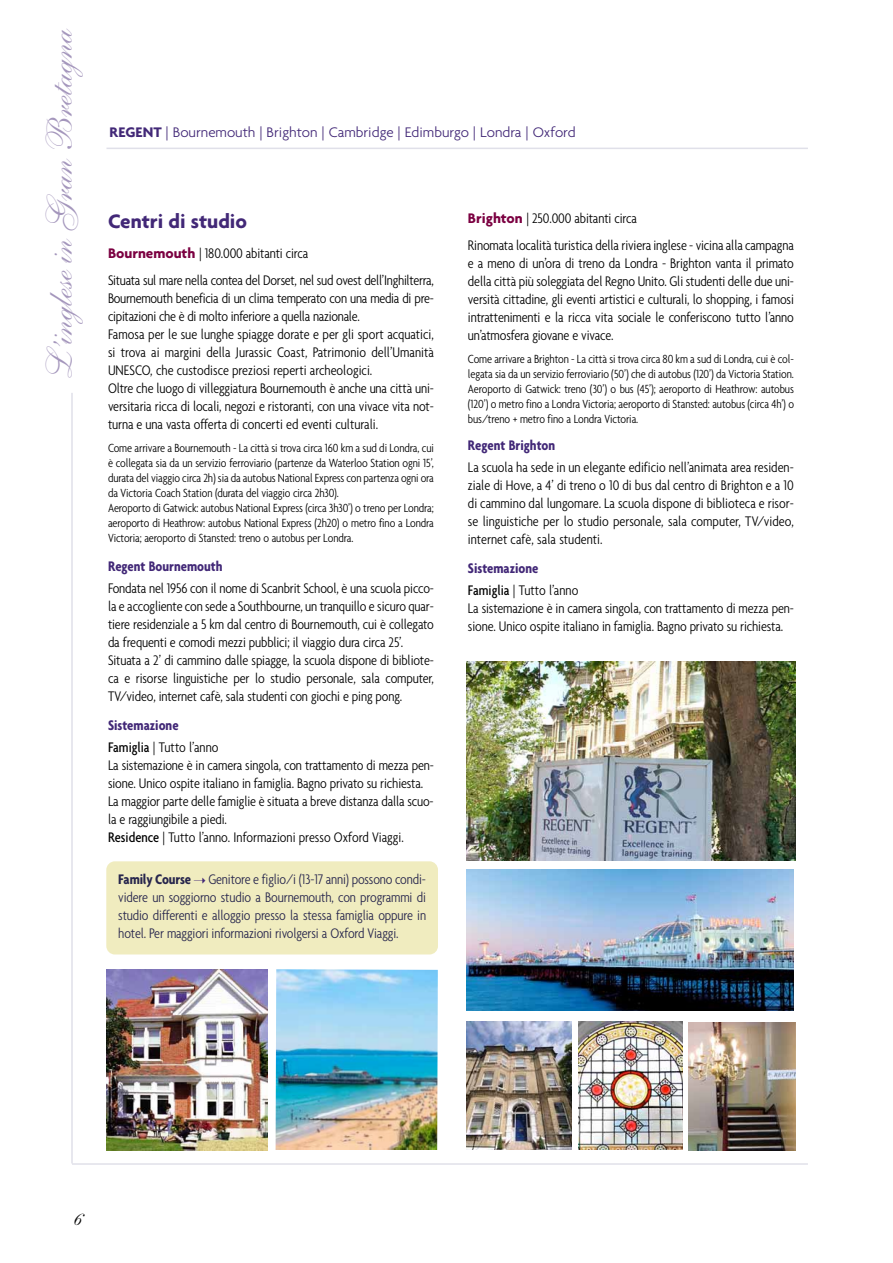
<style>
.page{position:relative;width:893px;height:1263px;background:#fff}
.page>*{position:absolute;margin:0;border:0;box-sizing:border-box;transform-origin:0 0}
.t1{font:36px "Shelley Allegro Script";color:#a496bc}
.t2{font:24px "Shelley Allegro Script";color:#000}
.t3{font:700 21px "Agenda";color:#422877}
.t4{font:300 condensed 15px/18px "Agenda";letter-spacing:-.01em;color:#000}
.t5{font:300 condensed 15px/18px "Agenda";letter-spacing:-.01em;color:#27264d;text-align:justify}
.t6{font:700 condensed 15px/22.2px "Agenda";color:#422877}
.t7{font:300 15px "Agenda";color:#422877}
.t8{font:300 condensed 12.75px/15px "Agenda";letter-spacing:-.01em;color:#000}
.s1{font-weight:700}
.s2{font-weight:700;font-stretch:normal;color:#7b0041}
.s3{font-weight:500;color:#000}
.s4{font-weight:300;color:#000}
.s5{font-weight:500}
.s6{color:#422877}
</style>
<div class="page">
<hr style="left:106px;top:148px;width:702px;height:1px;background:#e0e0e9">
<hr style="left:72px;top:1163px;width:736px;height:2px;background:#e0e0e9">
<hr style="left:71px;top:393px;width:2px;height:770px;background:#e0e0e9">
<img style="left:466px;top:870px;width:328px;height:141px">
<img style="left:578px;top:1022px;width:104px;height:127px">
<img style="left:689px;top:1023px;width:107px;height:127px">
<img style="left:466px;top:1022px;width:106px;height:127px">
<img style="left:466px;top:661px;width:330px;height:200px">
<img style="left:106px;top:970px;width:162px;height:180px">
<img style="left:276px;top:969px;width:162px;height:181px">
<div style="left:106px;top:861px;width:332px;height:93px;background:#f0ecbf;border-radius:9px"></div>
<h1 class="t1" style="left:50px;top:384px;width:357px;rotate:-90deg">L’inglesein Gran B retagna</h1>
<p class="t7" style="left:110px;top:126px;width:468px"><span class="s1">REGENT</span> | Bournemouth | Brighton | Cambridge | Edimburgo | Londra | Oxford</p>
<h3 class="t3" style="left:108px;top:213px;width:141px">Centri di studio</h3>
<p class="t4" style="left:108px;top:242px;width:327px;line-height:26.5px"><span class="s2">Bournemouth</span> | 180.000 abitanti circa<br>Situata sul mare nella contea del Dorset, nel sud ovest dell’Inghilterra,</p>
<p class="t4" style="left:108px;top:290px;width:327px">Bournemouth beneficia di un clima temperato con una media di pre&shy;cipitazioni che è di molto inferiore a quella nazionale.<br>Famosa per le sue lunghe spiagge dorate e per gli sport acquatici, si trova ai margini della Jurassic Coast, Patrimonio dell’Umanità UNESCO, che custodisce preziosi reperti archeologici.<br>Oltre che luogo di villeggiatura Bournemouth è anche una città uni&shy;versitaria ricca di locali, negozi e ristoranti, con una vivace vita not&shy;turna e una vasta offerta di concerti ed eventi culturali.</p>
<p class="t8" style="left:108px;top:442px;width:327px">Come arrivare a Bournemouth - La città si trova circa 160 km a sud di Londra, cui è collegata sia da un servizio ferroviario (partenze da Waterloo Station ogni 15’, durata del viaggio circa 2h) sia da autobus National Express con partenza ogni ora da Victoria Coach Station (durata del viaggio circa 2h30).<br>Aeroporto di Gatwick: autobus National Express (circa 3h30’) o treno per Londra; aeroporto di Heathrow: autobus National Express (2h20) o metro fino a Londra Victoria; aeroporto di Stansted: treno o autobus per Londra.</p>
<p class="t6" style="left:108px;top:556px;width:116px">Regent Bournemouth</p>
<p class="t4" style="left:108px;top:581px;width:328px">Fondata nel 1956 con il nome di Scanbrit School, è una scuola picco&shy;la e accogliente con sede a Southbourne, un tranquillo e sicuro quar&shy;tiere residenziale a 5 km dal centro di Bournemouth, cui è collegato da frequenti e comodi mezzi pubblici; il viaggio dura circa 25’.<br>Situata a 2’ di cammino dalle spiagge, la scuola dispone di bibliote&shy;ca e risorse linguistiche per lo studio personale, sala computer, TV/video, internet cafè, sala studenti con giochi e ping pong.</p>
<p class="t6" style="left:108px;top:715px;width:112px">Sistemazione<br><span class="s3">Famiglia</span> <span class="s4">| Tutto l’anno</span></p>
<p class="t4" style="left:108px;top:758px;width:327px">La sistemazione è in camera singola, con trattamento di mezza pen&shy;sione. Unico ospite italiano in famiglia. Bagno privato su richiesta.<br>La maggior parte delle famiglie è situata a breve distanza dalla scuo&shy;la e raggiungibile a piedi.<br><span class="s5">Residence</span> | Tutto l’anno. Informazioni presso Oxford Viaggi.</p>
<p class="t5" style="left:118px;top:871px;width:309px"><span class="s1">Family Course</span> <span class="s6">➝</span> Genitore e figlio/i (13-17 anni) possono condi&shy;videre un soggiorno studio a Bournemouth, con programmi di studio differenti e alloggio presso la stessa famiglia oppure in hotel. Per maggiori informazioni rivolgersi a Oxford Viaggi.</p>
<p class="t4" style="left:468px;top:207px;width:327px;line-height:26.5px"><span class="s2">Brighton</span> | 250.000 abitanti circa<br>Rinomata località turistica della riviera inglese - vicina alla campagna</p>
<p class="t4" style="left:468px;top:255px;width:327px;text-align:justify">e a meno di un’ora di treno da Londra - Brighton vanta il primato della città più soleggiata del Regno Unito. Gli studenti delle due uni&shy;versità cittadine, gli eventi artistici e culturali, lo shopping, i famosi intrattenimenti e la ricca vita sociale le conferiscono tutto l’anno un’atmosfera giovane e vivace.</p>
<p class="t8" style="left:468px;top:353px;width:328px;text-align:justify">Come arrivare a Brighton - La città si trova circa 80 km a sud di Londra, cui è col&shy;legata sia da un servizio ferroviario (50’) che di autobus (120’) da Victoria Station.<br>Aeroporto di Gatwick: treno (30’) o bus (45’); aeroporto di Heathrow: autobus (120’) o metro fino a Londra Victoria; aeroporto di Stansted: autobus (circa 4h’) o bus/treno + metro fino a Londra Victoria.</p>
<p class="t6" style="left:468px;top:435px;width:89px">Regent Brighton</p>
<p class="t4" style="left:468px;top:460px;width:327px;text-align:justify">La scuola ha sede in un elegante edificio nell’animata area residen&shy;ziale di Hove, a 4’ di treno o 10 di bus dal centro di Brighton e a 10 di cammino dal lungomare. La scuola dispone di biblioteca e risor&shy;se linguistiche per lo studio personale, sala computer, TV/video, internet cafè, sala studenti.</p>
<p class="t6" style="left:468px;top:558px;width:112px">Sistemazione<br><span class="s3">Famiglia</span> <span class="s4">| Tutto l’anno</span></p>
<p class="t4" style="left:468px;top:600px;width:327px">La sistemazione è in camera singola, con trattamento di mezza pen&shy;sione. Unico ospite italiano in famiglia. Bagno privato su richiesta.</p>
<h2 class="t2" style="left:69px;top:1210px;width:11px">6</h2>
</div>
